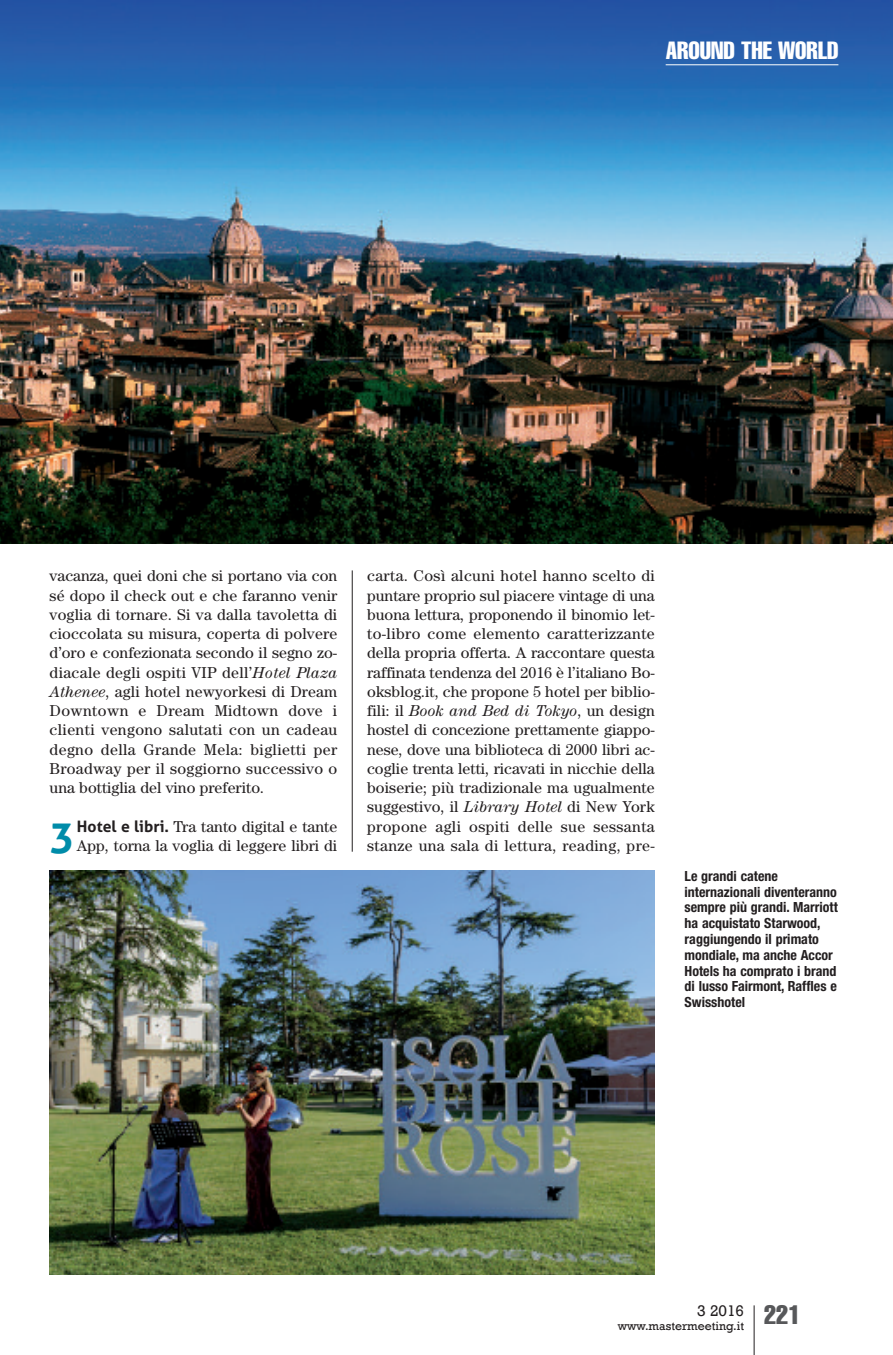
<style>
.page{position:relative;width:893px;height:1355px;background:#fff}
.page>*{position:absolute;margin:0;border:0;box-sizing:border-box;transform-origin:0 0}
.t1{font:700 42px "Aller";color:#008ca9}
.t2{font:extra-condensed 24.5px "Helvetica";color:#fff}
.t3{font:15.75px/19.2px "Century";color:#231f20;text-align:justify}
.t4{font:15.75px "Rockwell";color:#231f20}
.t5{font:700 condensed 14px/15.8px "Helvetica Neue";color:#231f20}
.t6{font:12.25px "Rockwell";color:#231f20}
.s1{font-style:italic}
.s2{font-family:"Aller";font-weight:700}
</style>
<div class="page">
<img style="left:0;top:0;width:893px;height:543px">
<hr style="left:754px;top:1305px;width:1px;height:49px;background:#231f20">
<hr style="left:666px;top:64px;width:172px;height:1px;background:#fff">
<hr style="left:352px;top:570px;width:1px;height:281px;background:#231f20">
<img style="left:50px;top:870px;width:605px;height:404px">
<h2 class="t2" style="left:666px;top:42px;width:174px">AROUND THE WORLD</h2>
<p class="t3" style="left:50px;top:567px;width:289px">vacanza, quei doni che si portano via con sé dopo il check out e che faranno venir voglia di tornare. Si va dalla tavoletta di cioccolata su misura, coperta di polvere d’oro e confezionata secondo il segno zo&shy;diacale degli ospiti VIP dell’<span class="s1">Hotel Plaza Athenee</span>, agli hotel newyorkesi di Dream Downtown e Dream Midtown dove i clienti vengono salutati con un cadeau degno della Grande Mela: biglietti per Broadway per il soggiorno successivo o una bottiglia del vino preferito.</p>
<h1 class="t1" style="left:50px;top:811px;width:27px">3</h1>
<p class="t3" style="left:77px;top:818px;width:262px"><span class="s2">Hotel e libri.</span> Tra tanto digital e tante<br>App, torna la voglia di leggere libri di</p>
<p class="t3" style="left:367px;top:567px;width:289px">carta. Così alcuni hotel hanno scelto di puntare proprio sul piacere vintage di una buona lettura, proponendo il binomio let&shy;to-libro come elemento caratterizzante della propria offerta. A raccontare questa raffinata tendenza del 2016 è l’italiano Bo&shy;oksblog.it, che propone 5 hotel per biblio&shy;fili: il <span class="s1">Book and Bed di Tokyo</span>, un design hostel di concezione prettamente giappo&shy;nese, dove una biblioteca di 2000 libri ac&shy;coglie trenta letti, ricavati in nicchie della boiserie; più tradizionale ma ugualmente suggestivo, il <span class="s1">Library Hotel</span> di New York propone agli ospiti delle sue sessanta stanze una sala di lettura, reading, pre-</p>
<p class="t5" style="left:685px;top:869px;width:155px">Le grandi catene internazionali diventeranno sempre più grandi. Marriott ha acquistato Starwood, raggiungendo il primato mondiale, ma anche Accor<br>Hotels ha comprato i brand di lusso Fairmont, Raffles e<br>Swisshotel</p>
<p class="t6" style="left:618px;top:1318px;width:184px">www.mastermeeting.it <sup>221</sup></p>
<p class="t4" style="left:697px;top:1300px;width:49px">3 2016</p>
</div>
